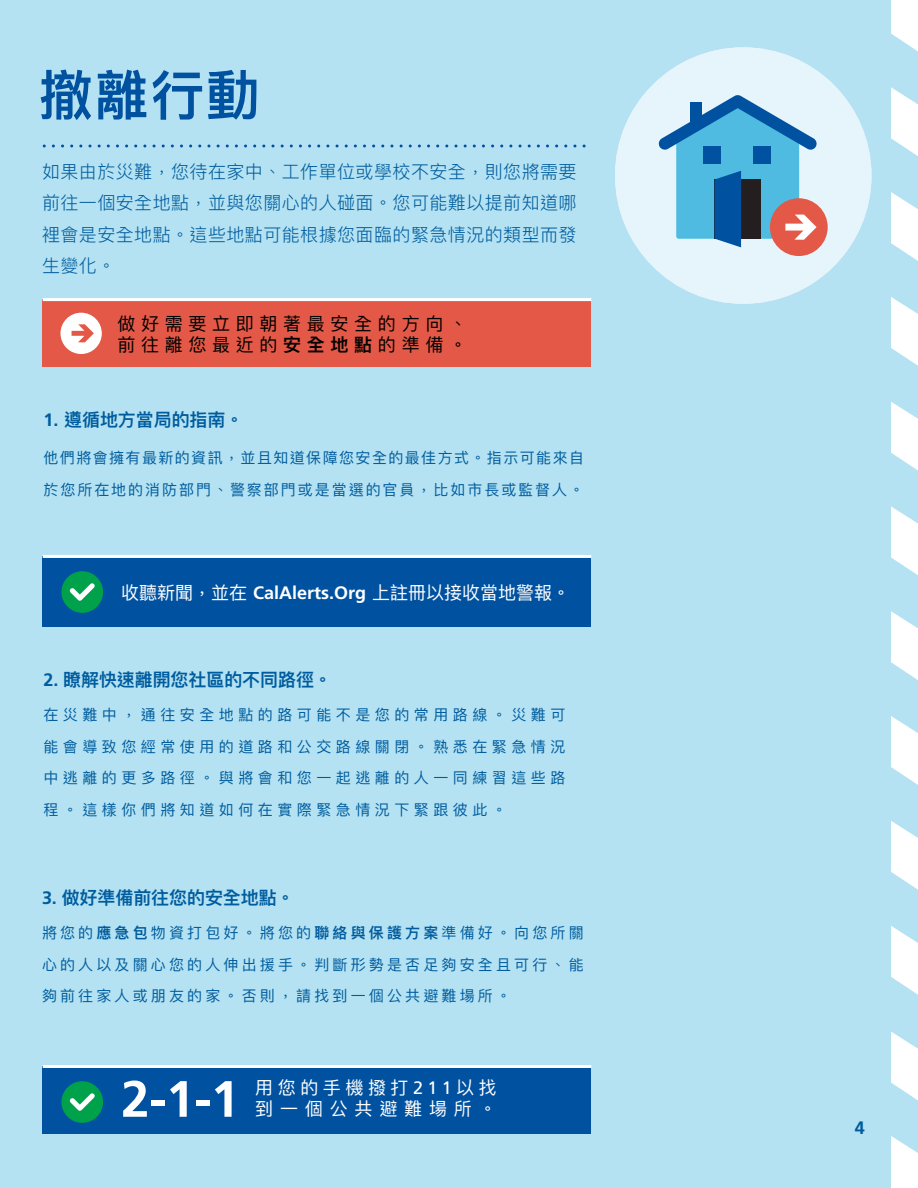
<style>
.page{position:relative;width:918px;height:1188px;background:#b4e2f2}
.page>*{position:absolute;margin:0;border:0;box-sizing:border-box;transform-origin:0 0}
.t1{font:600 54px "Ping Fang HK";color:#0052a0}
.t2{font:700 51px "Frutiger";color:#fff}
.t3{font:300 18px/31.5px "Ping Fang HK";letter-spacing:.025em;color:#005c9e;text-align:justify}
.t4{font:600 18px "Ping Fang HK";letter-spacing:-.005em;color:#005c9e}
.t5{font:18px "Ping Fang HK";color:#fff}
.t6{font:18px/21px "Ping Fang HK";letter-spacing:.315em;color:#000}
.t7{font:18px "Ping Fang HK";letter-spacing:.255em;color:#fff}
.t8{font:18px "Ping Fang HK";letter-spacing:.38em;color:#fff}
.t9{font:700 18px "Frutiger";color:#005c9e}
.t10{font:15px/31.5px "Ping Fang HK";letter-spacing:.21em;color:#005c9e;text-align:justify}
.t11{font:15px/31.5px "Ping Fang HK";letter-spacing:.095em;color:#005c9e}
.s1{font-weight:600}
.s2{font-family:"Frutiger";font-weight:700}
.s3{font-family:"Frutiger"}
</style>
<div class="page">
<svg style="left:891px;top:1031px;width:27px;height:70px"></svg>
<svg style="left:891px;top:1136px;width:27px;height:52px"></svg>
<svg style="left:891px;top:926px;width:27px;height:69px"></svg>
<svg style="left:891px;top:821px;width:27px;height:69px"></svg>
<svg style="left:891px;top:716px;width:27px;height:69px"></svg>
<svg style="left:891px;top:611px;width:27px;height:69px"></svg>
<svg style="left:891px;top:506px;width:27px;height:69px"></svg>
<svg style="left:891px;top:402px;width:27px;height:69px"></svg>
<svg style="left:891px;top:297px;width:27px;height:69px"></svg>
<svg style="left:891px;top:192px;width:27px;height:69px"></svg>
<svg style="left:891px;top:87px;width:27px;height:69px"></svg>
<svg style="left:891px;top:0;width:27px;height:52px"></svg>
<svg style="left:44px;top:144px;width:542px;height:3px"></svg>
<div style="left:43px;top:556px;width:548px;height:71px;background:#0052a0"></div>
<hr style="left:43px;top:555px;width:548px;height:3px;background:#fff">
<div style="left:61px;top:571px;width:42px;height:42px;background:#00a14b;border-radius:50%"></div>
<svg style="left:70px;top:583px;width:25px;height:18px"></svg>
<div style="left:43px;top:1066px;width:548px;height:68px;background:#0052a0"></div>
<hr style="left:43px;top:1065px;width:548px;height:3px;background:#fff">
<div style="left:61px;top:1081px;width:42px;height:42px;background:#00a14b;border-radius:50%"></div>
<svg style="left:70px;top:1093px;width:25px;height:18px"></svg>
<div style="left:615px;top:47px;width:257px;height:257px;background:#e6f5fb;border-radius:50%"></div>
<div style="left:770px;top:198px;width:58px;height:58px;background:#e35846;border-radius:50%"></div>
<svg style="left:658px;top:95px;width:159px;height:152px"></svg>
<div style="left:43px;top:300px;width:548px;height:67px;background:#e35846"></div>
<hr style="left:43px;top:298px;width:548px;height:3px;background:#fff">
<div style="left:60px;top:313px;width:42px;height:41px;background:#fff;border-radius:50%"></div>
<svg style="left:72px;top:324px;width:22px;height:18px"></svg>
<h2 class="t1" style="left:39px;top:62px;width:223px">撤離行動</h2>
<p class="t3" style="left:42px;top:156px;width:536px">如果由於災難，您待在家中、工作單位或學校不安全，則您將需要前往一個安全地點，並與您關心的人碰面。您可能難以提前知道哪裡會是安全地點。這些地點可能根據您面臨的緊急情況的類型而發生變化。</p>
<p class="t6" style="left:117px;top:313px;width:351px">做好需要立即朝著最安全的方向、前往離您最近的<span class="s1">安全地點</span>的準備。</p>
<p class="t4" style="left:44px;top:409px;width:201px"><span class="s2">1.</span> 遵循地方當局的指南。</p>
<p class="t11" style="left:44px;top:442px;width:542px">他們將會擁有最新的資訊，並且知道保障您安全的最佳方式。指示可能來自於您所在地的消防部門、警察部門或是當選的官員，比如市長或監督人。</p>
<p class="t5" style="left:121px;top:582px;width:451px">收聽新聞，並在 <span class="s2">CalAlerts.Org</span> 上註冊以接收當地警報。</p>
<p class="t4" style="left:43px;top:668px;width:290px"><span class="s2">2.</span> 瞭解快速離開您社區的不同路徑。</p>
<p class="t10" style="left:43px;top:699px;width:523px">在災難中，通往安全地點的路可能不是您的常用路線。災難可能會導致您經常使用的道路和公交路線關閉。熟悉在緊急情況中逃離的更多路徑。與將會和您一起逃離的人一同練習這些路程。這樣你們將知道如何在實際緊急情況下緊跟彼此。</p>
<p class="t4" style="left:42px;top:886px;width:254px"><span class="s2">3.</span> 做好準備前往您的安全地點。</p>
<p class="t10" style="left:42px;top:917px;width:543px">將您的<span class="s1">應急包</span>物資打包好。將您的<span class="s1">聯絡與保護方案</span>準備好。向您所關心的人以及關心您的人伸出援手。判斷形勢是否足夠安全且可行、能夠前往家人或朋友的家。否則，請找到一個公共避難場所。</p>
<p class="t2" style="left:121px;top:1069px;width:120px">2-1-1</p>
<p class="t7" style="left:255px;top:1077px;width:243px">用您的手機撥打<span class="s3">211</span>以找</p>
<p class="t8" style="left:255px;top:1098px;width:243px">到一個公共避難場所。</p>
<p class="t9" style="left:855px;top:1117px;width:12px">4</p>
</div>
